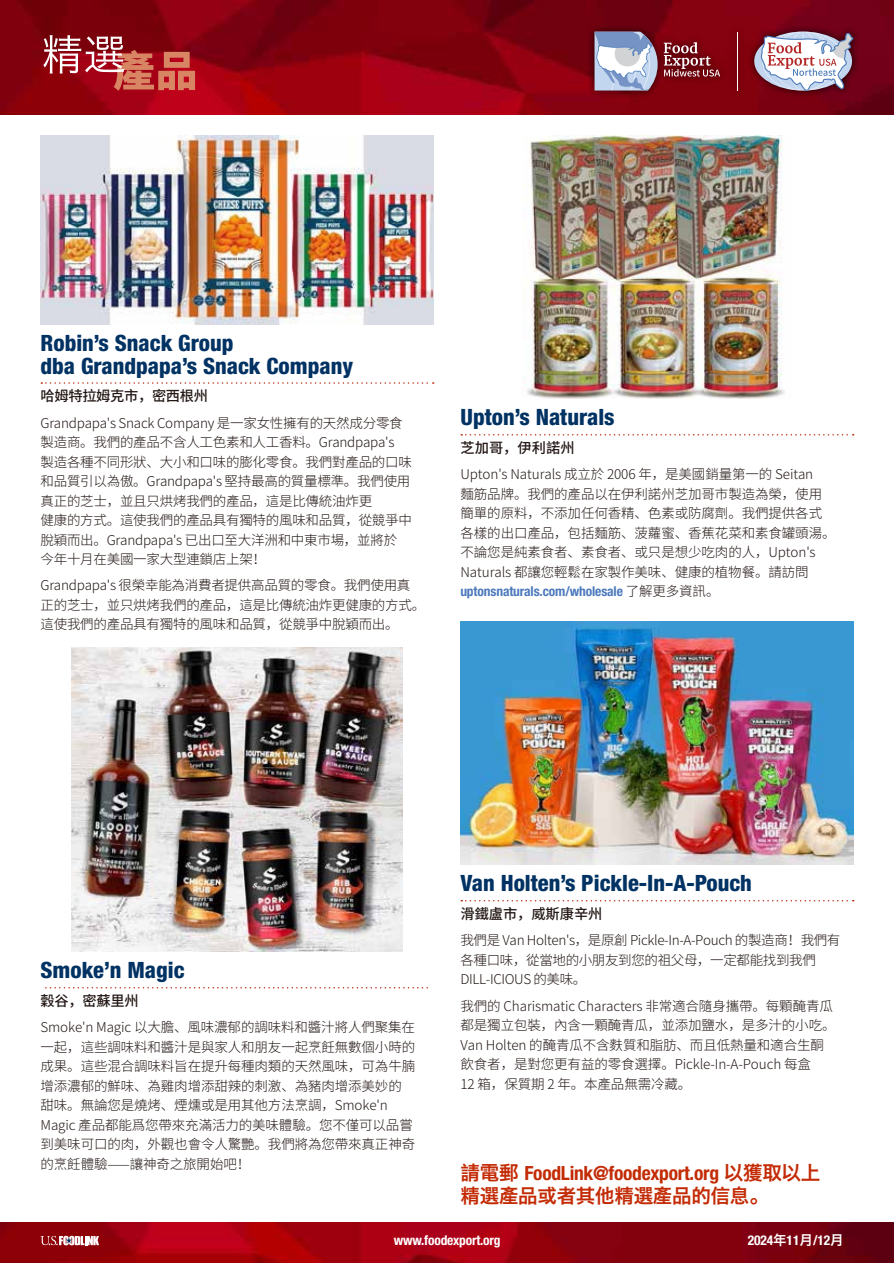
<style>
.page{position:relative;width:894px;height:1263px;background:#fff}
.page>*{position:absolute;margin:0;border:0;box-sizing:border-box;transform-origin:0 0}
.t1{font:800 condensed 22.5px/22.5px "Helvetica Neue LT Std";color:#003263}
.t2{font:700 condensed 19.5px "Helvetica Neue LT Std";letter-spacing:-.015em;color:#c32b05}
.t3{font:19.5px "Hiragino Sans GB W6";letter-spacing:-.015em;color:#c32b05}
.t4{font:500 14.25px "Source Han Sans CN";letter-spacing:-.015em;color:#231815}
.t5{font:300 13.5px/19.5px "Source Han Sans CN";letter-spacing:-.01em;color:#231815}
.t6{font:700 condensed 13.5px "Helvetica Neue LT Std";letter-spacing:-.01em;color:#4c79bc}
.t7{font:700 condensed 13.5px "Helvetica Neue LT Std";letter-spacing:-.015em;color:#fff}
.s1{font-family:"Source Han Sans CN";font-weight:300;font-stretch:normal;color:#231815}
.s2{font-family:"Hiragino Sans GB W6";font-weight:400;font-stretch:normal}
</style>
<div class="page">
<img style="left:0;top:1222px;width:893px;height:41px">
<img style="left:0;top:0;width:893px;height:114px">
<svg style="left:40px;top:1235px;width:59px;height:10px"></svg>
<svg style="left:461px;top:434px;width:392px;height:1px"></svg>
<svg style="left:461px;top:900px;width:392px;height:1px"></svg>
<img style="left:522px;top:135px;width:263px;height:263px">
<img style="left:460px;top:621px;width:393px;height:243px">
<svg style="left:41px;top:382px;width:392px;height:2px"></svg>
<svg style="left:46px;top:987px;width:382px;height:1px"></svg>
<img style="left:40px;top:135px;width:393px;height:189px">
<img style="left:72px;top:647px;width:330px;height:304px">
<svg style="left:586px;top:24px;width:274px;height:75px;background:#7b0614"></svg>
<svg style="left:594px;top:32px;width:63px;height:58px"></svg>
<svg style="left:663px;top:42px;width:56px;height:35px;background:#913d46"></svg>
<svg style="left:760px;top:32px;width:93px;height:59px"></svg>
<hr style="left:736px;top:32px;width:1px;height:58px;background:#fff">
<svg style="left:43px;top:35px;width:152px;height:56px;background:#af3f42"></svg>
<h1 class="t1" style="left:40px;top:331px;width:314px">Robin’s Snack Group<br>dba Grandpapa’s Snack Company</h1>
<p class="t4" style="left:40px;top:388px;width:169px">哈姆特拉姆克市，密西根州</p>
<p class="t5" style="left:40px;top:413px;width:373px">Grandpapa's Snack Company 是一家女性擁有的天然成分零食製造商。我們的產品不含人工色素和人工香料。Grandpapa's<br>製造各種不同形狀、大小和口味的膨化零食。我們對產品的口味和品質引以為傲。Grandpapa's 堅持最高的質量標準。我們使用真正的芝士，並且只烘烤我們的產品，這是比傳統油炸更<br>健康的方式。這使我們的產品具有獨特的風味和品質，從競爭中脫穎而出。Grandpapa's 已出口至大洋洲和中東市場，並將於今年十月在美國一家大型連鎖店上架！</p>
<p class="t5" style="left:40px;top:576px;width:386px">Grandpapa's 很榮幸能為消費者提供高品質的零食。我們使用真正的芝士，並只烘烤我們的產品，這是比傳統油炸更健康的方式。這使我們的產品具有獨特的風味和品質，從競爭中脫穎而出。</p>
<h1 class="t1" style="left:460px;top:406px;width:156px">Upton’s Naturals</h1>
<p class="t4" style="left:460px;top:440px;width:115px">芝加哥，伊利諾州</p>
<p class="t5" style="left:460px;top:465px;width:376px">Upton's Naturals 成立於 2006 年，是美國銷量第一的 Seitan<br>麵筋品牌。我們的產品以在伊利諾州芝加哥市製造為榮，使用簡單的原料，不添加任何香精、色素或防腐劑。我們提供各式各樣的出口產品，包括麵筋、菠蘿蜜、香蕉花菜和素食罐頭湯。不論您是純素食者、素食者、或只是想少吃肉的人，Upton's Naturals 都讓您輕鬆在家製作美味、健康的植物餐。請訪問</p>
<p class="t6" style="left:460px;top:583px;width:260px">uptonsnaturals.com/wholesale <span class="s1">了解更多資訊。</span></p>
<h1 class="t1" style="left:40px;top:958px;width:145px">Smoke’n Magic</h1>
<p class="t4" style="left:40px;top:992px;width:100px">穀谷，密蘇里州</p>
<p class="t5" style="left:40px;top:1018px;width:376px">Smoke'n Magic 以大膽、風味濃郁的調味料和醬汁將人們聚集在一起，這些調味料和醬汁是與家人和朋友一起烹飪無數個小時的成果。這些混合調味料旨在提升每種肉類的天然風味，可為牛腩增添濃郁的鮮味、為雞肉增添甜辣的刺激、為豬肉增添美妙的甜味。無論您是燒烤、煙燻或是用其他方法烹調，Smoke'n<br>Magic 產品都能爲您帶來充滿活力的美味體驗。您不僅可以品嘗到美味可口的肉，外觀也會令人驚艷。我們將為您帶來真正神奇的烹飪體驗⸺讓神奇之旅開始吧！</p>
<h1 class="t1" style="left:460px;top:871px;width:293px">Van Holten’s Pickle-In-A-Pouch</h1>
<p class="t4" style="left:460px;top:905px;width:143px">滑鐵盧市，威斯康辛州</p>
<p class="t5" style="left:460px;top:931px;width:381px">我們是 Van Holten's，是原創 Pickle-In-A-Pouch 的製造商！我們有各種口味，從當地的小朋友到您的祖父母，一定都能找到我們<br>DILL-ICIOUS 的美味。</p>
<p class="t5" style="left:460px;top:996px;width:376px">我們的 Charismatic Characters 非常適合隨身攜帶。每顆醃青瓜都是獨立包裝，內含一顆醃青瓜，並添加鹽水，是多汁的小吃。Van Holten 的醃青瓜不含麩質和脂肪、而且低熱量和適合生酮飲食者，是對您更有益的零食選擇。Pickle-In-A-Pouch 每盒<br>12 箱，保質期 2 年。本產品無需冷藏。</p>
<h2 class="t2" style="left:460px;top:1161px;width:361px"><span class="s2">請電郵</span> FoodLink@foodexport.org <span class="s2">以獲取以上</span></h2>
<h2 class="t3" style="left:460px;top:1182px;width:309px">精選產品或者其他精選產品的信息。</h2>
<p class="t7" style="left:393px;top:1232px;width:108px">www.foodexport.org</p>
<p class="t7" style="left:747px;top:1232px;width:97px">2024<span class="s2">年</span>11<span class="s2">月</span>/12<span class="s2">月</span></p>
</div>
